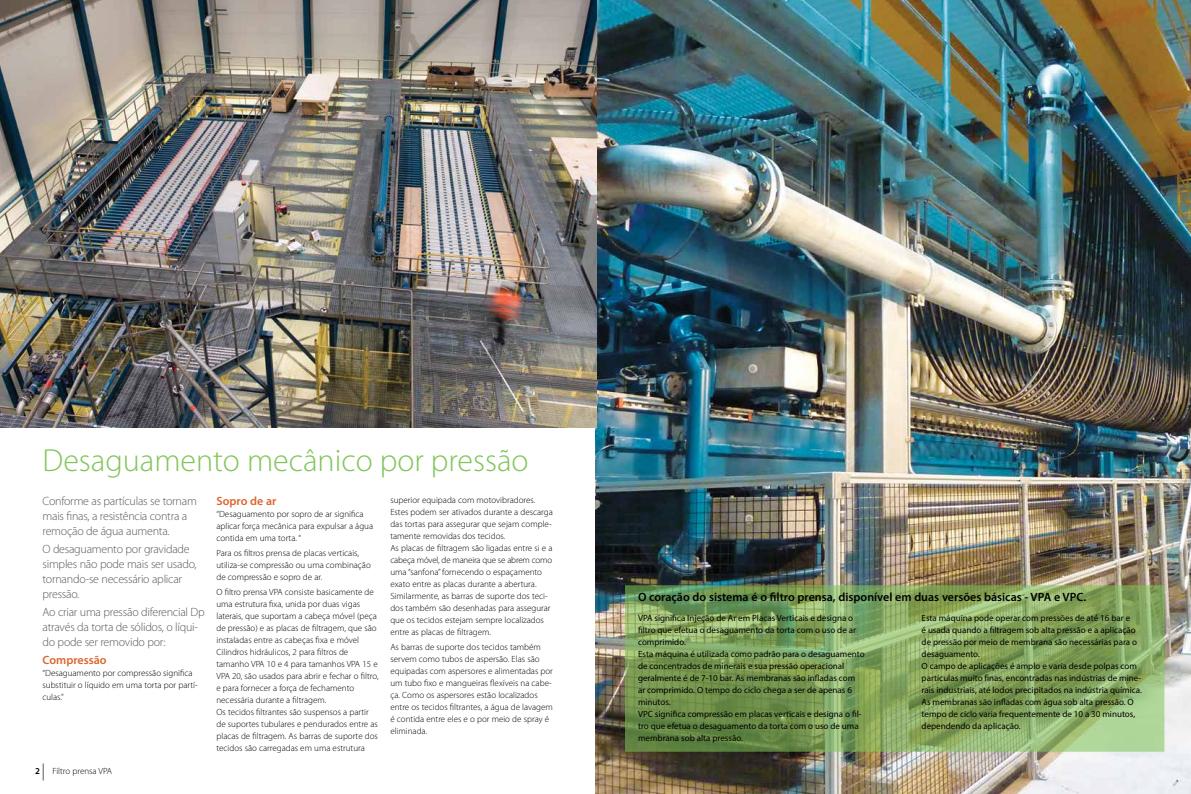
<style>
.page{position:relative;width:1191px;height:794px;background:#fff}
.page>*{position:absolute;margin:0;border:0;box-sizing:border-box;transform-origin:0 0}
.t1{font:300 32px "Myriad Pro";color:#82c55b}
.t2{font:300 12px/15px "Myriad Pro";letter-spacing:-.02em;color:#58595b}
.t3{font:600 12px "Myriad Pro";color:#000}
.t4{font:600 12px "Myriad Pro";color:#dc642d}
.t5{font:300 9px/12px "Myriad Pro";color:#000}
.t6{font:9px/12px "Myriad Pro";color:#000}
.t7{font:600 9px "Myriad Pro";color:#000}
</style>
<div class="page">
<svg style="left:43px;top:763px;width:1px;height:17px"></svg>
<img style="left:595px;top:0;width:596px;height:794px">
<svg style="left:625px;top:585px;width:539px;height:166px;background:#84a561"></svg>
<img style="left:0;top:0;width:596px;height:427px">
<h1 class="t1" style="left:43px;top:442px;width:487px">Desaguamento mecânico por pressão</h1>
<h2 class="t4" style="left:216px;top:493px;width:62px">Sopro de ar</h2>
<p class="t5" style="left:216px;top:508px;width:158px">“Desaguamento por sopro de ar significa aplicar força mecânica para expulsar a água contida em uma torta. “</p>
<p class="t5" style="left:216px;top:547px;width:156px">Para os filtros prensa de placas verticais, utiliza-se compressão ou uma combinação de compressão e sopro de ar.</p>
<p class="t5" style="left:216px;top:586px;width:164px">O filtro prensa VPA consiste basicamente de uma estrutura fixa, unida por duas vigas laterais, que suportam a cabeça móvel (peça de pressão) e as placas de filtragem, que são instaladas entre as cabeças fixa e móvel Cilindros hidráulicos, 2 para filtros de tamanho VPA 10 e 4 para tamanhos VPA 15 e VPA 20, são usados para abrir e fechar o filtro, e para fornecer a força de fechamento necessária durante a filtragem.<br>Os tecidos filtrantes são suspensos a partir de suportes tubulares e pendurados entre as placas de filtragem. As barras de suporte dos tecidos são carregadas em uma estrutura</p>
<p class="t5" style="left:390px;top:494px;width:164px">superior equipada com motovibradores.<br>Estes podem ser ativados durante a descarga das tortas para assegurar que sejam comple&shy;tamente removidas dos tecidos.<br>As placas de filtragem são ligadas entre si e a cabeça móvel, de maneira que se abrem como uma “sanfona” fornecendo o espaçamento exato entre as placas durante a abertura.<br>Similarmente, as barras de suporte dos teci&shy;dos também são desenhadas para assegurar que os tecidos estejam sempre localizados entre as placas de filtragem.</p>
<p class="t5" style="left:390px;top:641px;width:164px">As barras de suporte dos tecidos também servem como tubos de aspersão. Elas são equipadas com aspersores e alimentadas por um tubo fixo e mangueiras flexíveis na cabe&shy;ça. Como os aspersores estão localizados entre os tecidos filtrantes, a água de lavagem é contida entre eles e o por meio de spray é eliminada.</p>
<h2 class="t2" style="left:43px;top:494px;width:156px">Conforme as partículas se tornam mais finas, a resistência contra a remoção de água aumenta.</h2>
<h2 class="t2" style="left:43px;top:541px;width:156px">O desaguamento por gravidade simples não pode mais ser usado, tornando-se necessário aplicar pressão.</h2>
<h2 class="t2" style="left:43px;top:604px;width:164px">Ao criar uma pressão diferencial Dp através da torta de sólidos, o líqui&shy;do pode ser removido por:</h2>
<h2 class="t4" style="left:43px;top:652px;width:66px">Compressão</h2>
<p class="t5" style="left:43px;top:666px;width:157px">“Desaguamento por compressão significa substituir o líquido em uma torta por partí&shy;culas.”</p>
<p class="t7" style="left:35px;top:765px;width:6px">2</p>
<p class="t5" style="left:52px;top:765px;width:61px">Filtro prensa VPA</p>
<h2 class="t3" style="left:638px;top:589px;width:450px">O coração do sistema é o filtro prensa, disponível em duas versões básicas - VPA e VPC.</h2>
<p class="t6" style="left:638px;top:612px;width:228px">VPA significa Injeção de Ar em Placas Verticais e designa o filtro que efetua o desaguamento da torta com o uso de ar comprimido.<br>Esta máquina é utilizada como padrão para o desaguamento de concentrados de minerais e sua pressão operacional geralmente é de 7-10 bar. As membranas são infladas com ar comprimido. O tempo do ciclo chega a ser de apenas 6 minutos.<br>VPC significa compressão em placas verticais e designa o fil&shy;tro que efetua o desaguamento da torta com o uso de uma membrana sob alta pressão.</p>
<p class="t6" style="left:921px;top:612px;width:222px">Esta máquina pode operar com pressões de até 16 bar e<br>é usada quando a filtragem sob alta pressão e a aplicação de pressão por meio de membrana são necessárias para o desaguamento.<br>O campo de aplicações é amplo e varia desde polpas com partículas muito finas, encontradas nas indústrias de mine&shy;rais industriais, até lodos precipitados na indústria química.<br>As membranas são infladas com água sob alta pressão. O tempo de ciclo varia frequentemente de 10 a 30 minutos, dependendo da aplicação.</p>
</div>
